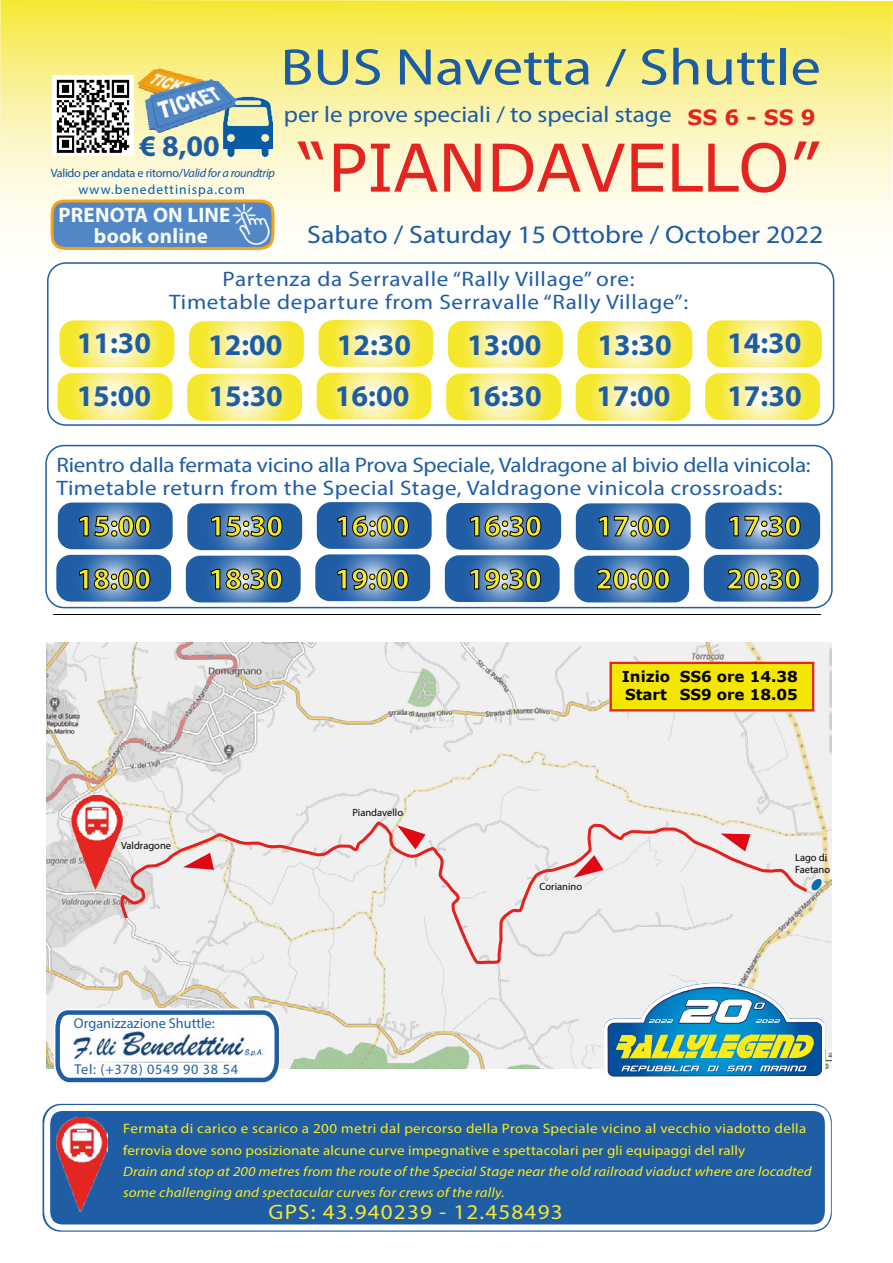
<style>
.page{position:relative;width:893px;height:1263px;background:#fff}
.page>*{position:absolute;margin:0;border:0;box-sizing:border-box;transform-origin:0 0}
.t1{font:66px "Verdana";letter-spacing:-.01em;color:#e52420}
.t2{font:51.75px "Myriad Pro";color:#1b5ca5;scale:1.17 1}
.t3{font:700 30px "Myriad Pro";color:#1c5da4}
.t4{font:700 30px "Myriad Pro";color:#f5e82d}
.t5{font:25.2px "Myriad Pro";color:#1b5ca5;scale:1.1 1}
.t6{font:22.8px "Myriad Pro";color:#1b5ca5;scale:1.1 1}
.t7{font:21px/22.5px "Myriad Pro";letter-spacing:-.01em;color:#1f5da5;scale:1.1 1}
.t8{font:21px/22.5px "Myriad Pro";letter-spacing:.02em;color:#1f5da5;text-align:center;scale:1.1 1}
.t9{font:21px "Myriad Pro";letter-spacing:.05em;color:#f5e82d;scale:1.1 1}
.t10{font:700 21px "Myriad Pro";letter-spacing:.01em;color:#f8fcfd}
.t11{font:700 21px "Myriad Pro";letter-spacing:.01em;color:#f4fafc}
.t12{font:700 21px "Verdana";color:#e52420}
.t13{font:700 15px/18.3px "Verdana";color:#000}
.t14{font:14.25px "Myriad Pro";color:#1f5da5}
.t15{font:14.25px "Myriad Pro";letter-spacing:.05em;color:#1f5da5}
.t16{font:13.65px/21.1px "Myriad Pro";letter-spacing:.015em;color:#fdeb1a;scale:1.1 1}
.t17{font:italic 13.65px/21.1px "Myriad Pro";letter-spacing:.01em;color:#fdeb1a;scale:1.1 1}
.t18{font:13.5px "Myriad Pro";letter-spacing:.075em;color:#075ca5}
.t19{font:12px "Myriad Pro";letter-spacing:-.025em;color:#0f529e}
.t20{font:10.5px/12.6px "Myriad Pro";color:#010202}
.s1{font-style:italic}
</style>
<div class="page">
<svg style="left:0;top:0;width:893px;height:318px"></svg>
<div style="left:47px;top:262px;width:787px;height:164px;border:2px solid #1f5da5;border-radius:18px"></div>
<svg style="left:58px;top:373px;width:114px;height:47px;background:#f8ee78"></svg>
<svg style="left:317px;top:373px;width:114px;height:46px;background:#f8ee77"></svg>
<svg style="left:446px;top:374px;width:115px;height:46px;background:#f8ee78"></svg>
<svg style="left:576px;top:374px;width:114px;height:47px;background:#f8ee78"></svg>
<svg style="left:705px;top:373px;width:115px;height:47px;background:#f8ee78"></svg>
<svg style="left:187px;top:374px;width:115px;height:47px;background:#f8ee78"></svg>
<svg style="left:60px;top:320px;width:114px;height:47px;background:#f8ee78"></svg>
<svg style="left:319px;top:320px;width:114px;height:47px;background:#f8ee78"></svg>
<svg style="left:448px;top:321px;width:115px;height:47px;background:#f8ee79"></svg>
<svg style="left:577px;top:321px;width:115px;height:47px;background:#f8ee79"></svg>
<svg style="left:707px;top:320px;width:115px;height:47px;background:#f8ee79"></svg>
<svg style="left:189px;top:321px;width:115px;height:47px;background:#f8ee79"></svg>
<div style="left:45px;top:445px;width:788px;height:163px;border:2px solid #1f5da5;border-radius:18px"></div>
<svg style="left:56px;top:555px;width:115px;height:47px;background:#4473aa"></svg>
<svg style="left:186px;top:556px;width:115px;height:46px;background:#4271a9"></svg>
<svg style="left:574px;top:556px;width:115px;height:46px;background:#4171a8"></svg>
<svg style="left:704px;top:555px;width:115px;height:47px;background:#4373a9"></svg>
<svg style="left:58px;top:502px;width:115px;height:47px;background:#4473aa"></svg>
<svg style="left:187px;top:503px;width:115px;height:47px;background:#4473aa"></svg>
<svg style="left:315px;top:502px;width:117px;height:99px;background:#507caf"></svg>
<svg style="left:576px;top:503px;width:115px;height:47px;background:#4474ab"></svg>
<svg style="left:705px;top:502px;width:115px;height:47px;background:#4574ab"></svg>
<svg style="left:445px;top:503px;width:116px;height:99px;background:#4e7baf"></svg>
<svg style="left:49px;top:198px;width:162px;height:54px;background:#7494b4"></svg>
<img style="left:211px;top:184px;width:80px;height:80px">
<img style="left:224px;top:97px;width:49px;height:59px">
<img style="left:138px;top:69px;width:99px;height:63px">
<img style="left:46px;top:642px;width:786px;height:427px">
<hr style="left:53px;top:614px;width:513px;height:1px;background:#010202">
<hr style="left:566px;top:614px;width:127px;height:1px;background:#010202">
<hr style="left:693px;top:614px;width:128px;height:1px;background:#010202">
<svg style="left:610px;top:662px;width:204px;height:49px;background:#f1d303"></svg>
<div style="left:43px;top:1104px;width:789px;height:128px;background:#1f5da5;border-radius:18px"></div>
<div style="left:44px;top:1105px;width:787px;height:125px;border:6px solid #fff;border-radius:16px"></div>
<svg style="left:53px;top:1008px;width:228px;height:75px"></svg>
<img style="left:66px;top:1026px;width:201px;height:38px">
<svg style="left:118px;top:821px;width:692px;height:146px"></svg>
<img style="left:71px;top:795px;width:52px;height:94px">
<svg style="left:604px;top:983px;width:222px;height:94px"></svg>
<svg style="left:183px;top:853px;width:31px;height:17px"></svg>
<svg style="left:573px;top:855px;width:31px;height:23px"></svg>
<svg style="left:721px;top:833px;width:29px;height:18px"></svg>
<svg style="left:397px;top:825px;width:29px;height:24px"></svg>
<svg style="left:811px;top:878px;width:11px;height:13px"></svg>
<img style="left:56px;top:1117px;width:52px;height:95px">
<img style="left:52px;top:76px;width:82px;height:80px">
<h3 class="t3" style="left:140px;top:126px;width:82px">€ 8,00</h3>
<p class="t19" style="left:51px;top:165px;width:226px">Valido per andata e ritorno/<span class="s1">Valid for a roundtrip</span></p>
<p class="t18" style="left:79px;top:181px;width:168px">www.benedettinispa.com</p>
<h2 class="t2" style="left:280px;top:35px;width:463px">BUS Navetta / Shuttle</h2>
<h3 class="t6" style="left:284px;top:101px;width:354px">per le prove speciali / to special stage</h3>
<h3 class="t12" style="left:687px;top:103px;width:130px">SS 6 - SS 9</h3>
<h1 class="t1" style="left:298px;top:122px;width:523px">“PIANDAVELLO”</h1>
<h3 class="t10" style="left:58px;top:201px;width:173px">PRENOTA ON LINE</h3>
<h3 class="t11" style="left:94px;top:222px;width:115px">book online</h3>
<h3 class="t5" style="left:307px;top:219px;width:471px">Sabato / Saturday 15 Ottobre / October 2022</h3>
<h3 class="t8" style="left:169px;top:268px;width:473px">Partenza da Serravalle “Rally Village” ore:<br>Timetable departure from Serravalle “Rally Village”:</h3>
<h3 class="t3" style="left:77px;top:324px;width:76px">11:30</h3>
<h3 class="t3" style="left:208px;top:325px;width:76px">12:00</h3>
<h3 class="t3" style="left:337px;top:325px;width:76px">12:30</h3>
<h3 class="t3" style="left:467px;top:325px;width:76px">13:00</h3>
<h3 class="t3" style="left:597px;top:325px;width:76px">13:30</h3>
<h3 class="t3" style="left:727px;top:324px;width:76px">14:30</h3>
<h3 class="t3" style="left:77px;top:376px;width:76px">15:00</h3>
<h3 class="t3" style="left:209px;top:376px;width:76px">15:30</h3>
<h3 class="t3" style="left:335px;top:376px;width:76px">16:00</h3>
<h3 class="t3" style="left:467px;top:376px;width:76px">16:30</h3>
<h3 class="t3" style="left:596px;top:376px;width:76px">17:00</h3>
<h3 class="t3" style="left:727px;top:376px;width:76px">17:30</h3>
<h3 class="t7" style="left:56px;top:453px;width:687px">Rientro dalla fermata vicino alla Prova Speciale, Valdragone al bivio della vinicola:<br>Timetable return from the Special Stage, Valdragone vinicola crossroads:</h3>
<h3 class="t4" style="left:77px;top:506px;width:76px">15:00</h3>
<h3 class="t4" style="left:209px;top:506px;width:76px">15:30</h3>
<h3 class="t4" style="left:335px;top:506px;width:76px">16:00</h3>
<h3 class="t4" style="left:468px;top:506px;width:76px">16:30</h3>
<h3 class="t4" style="left:596px;top:506px;width:76px">17:00</h3>
<h3 class="t4" style="left:727px;top:506px;width:76px">17:30</h3>
<h3 class="t4" style="left:77px;top:559px;width:76px">18:00</h3>
<h3 class="t4" style="left:208px;top:559px;width:76px">18:30</h3>
<h3 class="t4" style="left:335px;top:559px;width:76px">19:00</h3>
<h3 class="t4" style="left:467px;top:559px;width:76px">19:30</h3>
<h3 class="t4" style="left:596px;top:559px;width:76px">20:00</h3>
<h3 class="t4" style="left:727px;top:559px;width:76px">20:30</h3>
<p class="t20" style="left:121px;top:839px;width:52px">Valdragone</p>
<p class="t14" style="left:74px;top:1014px;width:142px">Organizzazione Shuttle:</p>
<p class="t15" style="left:74px;top:1061px;width:165px">Tel: (+378) 0549 90 38 54</p>
<p class="t20" style="left:352px;top:806px;width:52px">Piandavello</p>
<p class="t13" style="left:622px;top:667px;width:50px">Inizio<br>Start</p>
<p class="t13" style="left:680px;top:667px;width:120px">SS6 ore 14.38<br>SS9 ore 18.05</p>
<p class="t20" style="left:540px;top:880px;width:44px">Corianino</p>
<p class="t20" style="left:795px;top:851px;width:37px">Lago di<br>Faetano</p>
<p class="t16" style="left:123px;top:1118px;width:623px">Fermata di carico e scarico a 200 metri dal percorso della Prova Speciale vicino al vecchio viadotto della ferrovia dove sono posizionate alcune curve impegnative e spettacolari per gli equipaggi del rally</p>
<p class="t17" style="left:123px;top:1160px;width:628px">Drain and stop at 200 metres from the route of the Special Stage near the old railroad viaduct where are locadted some challenging and spectacular curves for crews of the rally.</p>
<h3 class="t9" style="left:269px;top:1199px;width:269px">GPS: 43.940239 - 12.458493</h3>
</div>
